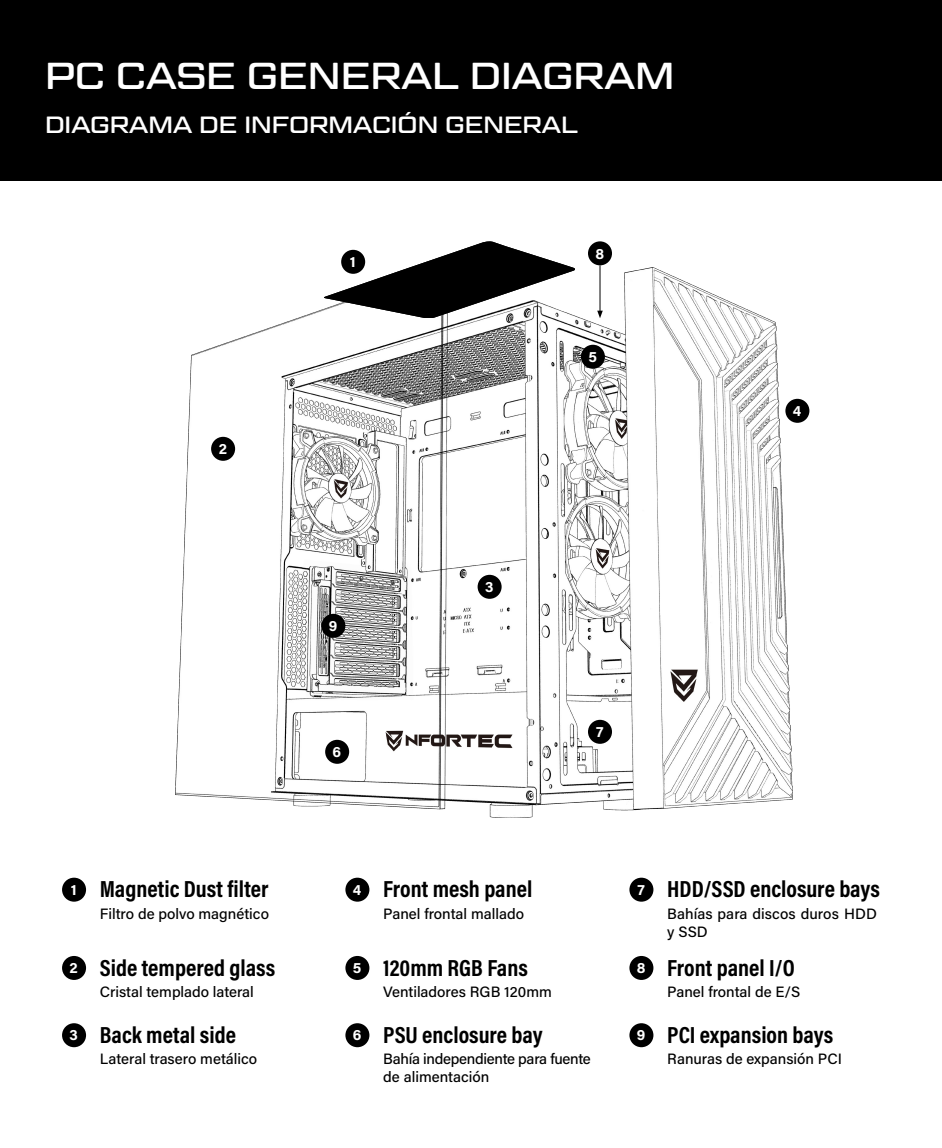
<style>
.page{position:relative;width:942px;height:1148px;background:#fff}
.page>*{position:absolute;margin:0;border:0;box-sizing:border-box;transform-origin:0 0}
.t1{font:37.5px "Geom Graphic";color:#fff}
.t2{font:700 23.5px "Acumin Pro Cond";color:#000}
.t3{font:23.5px "Geom Graphic";color:#fff}
.t4{font:500 15px/18px "Acumin Pro";color:#000}
.t5{font:500 15px/18px "Acumin Pro";letter-spacing:-.02em;color:#000}
.t6{font:700 15px "Acumin Pro";color:#fff}
</style>
<div class="page">
<svg style="left:341px;top:241px;width:233px;height:27px"></svg>
<img style="left:176px;top:268px;width:616px;height:549px">
<div style="left:0;top:0;width:942px;height:181px;background:#000"></div>
<div style="left:62px;top:878px;width:24px;height:24px;background:#000;border-radius:50%"></div>
<div style="left:345px;top:878px;width:24px;height:24px;background:#000;border-radius:50%"></div>
<div style="left:629px;top:878px;width:24px;height:24px;background:#000;border-radius:50%"></div>
<div style="left:62px;top:956px;width:24px;height:24px;background:#000;border-radius:50%"></div>
<div style="left:345px;top:956px;width:24px;height:24px;background:#000;border-radius:50%"></div>
<div style="left:629px;top:956px;width:24px;height:24px;background:#000;border-radius:50%"></div>
<div style="left:62px;top:1023px;width:24px;height:24px;background:#000;border-radius:50%"></div>
<div style="left:345px;top:1023px;width:24px;height:24px;background:#000;border-radius:50%"></div>
<div style="left:629px;top:1023px;width:24px;height:24px;background:#000;border-radius:50%"></div>
<div style="left:341px;top:250px;width:24px;height:24px;background:#000;border-radius:50%"></div>
<div style="left:211px;top:437px;width:24px;height:24px;background:#000;border-radius:50%"></div>
<div style="left:785px;top:399px;width:24px;height:24px;background:#000;border-radius:50%"></div>
<div style="left:581px;top:345px;width:24px;height:24px;background:#000;border-radius:50%"></div>
<div style="left:321px;top:614px;width:24px;height:24px;background:#000;border-radius:50%"></div>
<div style="left:477px;top:575px;width:24px;height:24px;background:#000;border-radius:50%"></div>
<div style="left:588px;top:241px;width:24px;height:24px;background:#000;border-radius:50%"></div>
<div style="left:588px;top:720px;width:24px;height:24px;background:#000;border-radius:50%"></div>
<div style="left:325px;top:740px;width:24px;height:24px;background:#000;border-radius:50%"></div>
<hr style="left:599px;top:265px;width:1px;height:46px;background:#000">
<svg style="left:597px;top:311px;width:5px;height:7px"></svg>
<h1 class="t1" style="left:45px;top:53px;width:631px">PC CASE GENERAL DIAGRAM</h1>
<h2 class="t3" style="left:45px;top:110px;width:534px">DIAGRAMA DE INFORMACIÓN GENERAL</h2>
<p class="t6" style="left:219px;top:438px;width:10px">2</p>
<p class="t6" style="left:350px;top:251px;width:7px">1</p>
<p class="t6" style="left:329px;top:615px;width:10px">9</p>
<p class="t6" style="left:332px;top:741px;width:10px">6</p>
<p class="t6" style="left:485px;top:576px;width:10px">3</p>
<p class="t6" style="left:595px;top:243px;width:10px">8</p>
<p class="t6" style="left:588px;top:346px;width:10px">5</p>
<p class="t6" style="left:596px;top:721px;width:9px">7</p>
<p class="t6" style="left:793px;top:400px;width:10px">4</p>
<h2 class="t2" style="left:100px;top:874px;width:170px">Magnetic Dust filter</h2>
<h2 class="t2" style="left:383px;top:874px;width:151px">Front mesh panel</h2>
<h2 class="t2" style="left:667px;top:874px;width:214px">HDD/SSD enclosure bays</h2>
<p class="t4" style="left:100px;top:904px;width:170px">Filtro de polvo magnético</p>
<p class="t4" style="left:383px;top:904px;width:142px">Panel frontal mallado</p>
<p class="t4" style="left:667px;top:904px;width:211px">Bahías para discos duros HDD y SSD</p>
<p class="t6" style="left:71px;top:879px;width:7px">1</p>
<p class="t6" style="left:353px;top:879px;width:10px">4</p>
<p class="t6" style="left:637px;top:879px;width:9px">7</p>
<h2 class="t2" style="left:100px;top:952px;width:177px">Side tempered glass</h2>
<h2 class="t2" style="left:383px;top:952px;width:146px">120mm RGB Fans</h2>
<h2 class="t2" style="left:667px;top:952px;width:129px">Front panel I/O</h2>
<p class="t4" style="left:100px;top:982px;width:155px">Cristal templado lateral</p>
<p class="t4" style="left:383px;top:982px;width:170px">Ventiladores RGB 120mm</p>
<p class="t4" style="left:667px;top:982px;width:135px">Panel frontal de E/S</p>
<p class="t6" style="left:70px;top:957px;width:10px">2</p>
<p class="t6" style="left:353px;top:957px;width:10px">5</p>
<p class="t6" style="left:636px;top:957px;width:10px">8</p>
<h2 class="t2" style="left:100px;top:1019px;width:137px">Back metal side</h2>
<h2 class="t2" style="left:383px;top:1019px;width:161px">PSU enclosure bay</h2>
<h2 class="t2" style="left:667px;top:1019px;width:167px">PCI expansion bays</h2>
<p class="t4" style="left:100px;top:1049px;width:159px">Lateral trasero metálico</p>
<p class="t5" style="left:383px;top:1049px;width:209px">Bahía independiente para fuente de alimentación</p>
<p class="t4" style="left:667px;top:1049px;width:176px">Ranuras de expansión PCI</p>
<p class="t6" style="left:70px;top:1025px;width:10px">3</p>
<p class="t6" style="left:353px;top:1025px;width:10px">6</p>
<p class="t6" style="left:637px;top:1025px;width:10px">9</p>
</div>
